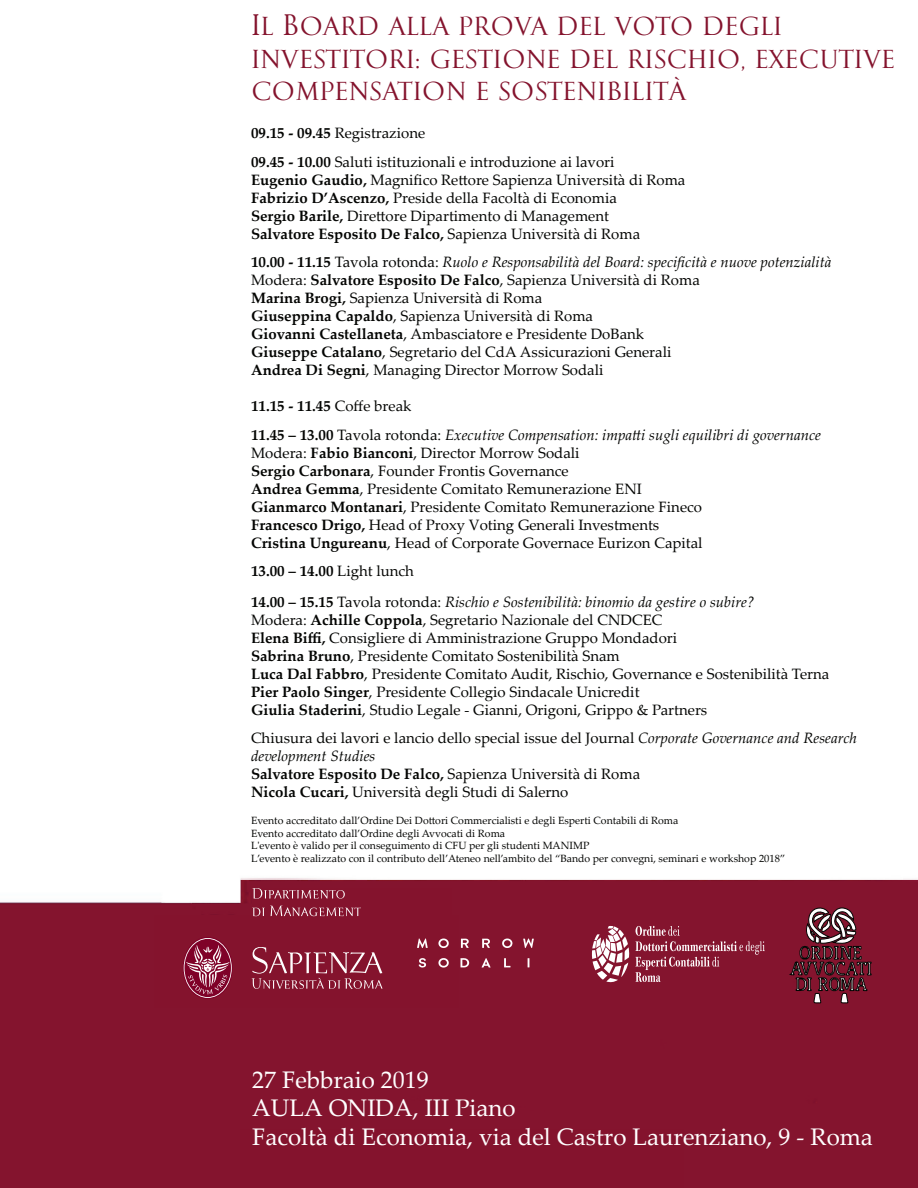
<style>
.page{position:relative;width:918px;height:1188px;background:#fff}
.page>*{position:absolute;margin:0;border:0;box-sizing:border-box;transform-origin:0 0}
.t1{font:27px/32.4px "Pontif LPW01";color:#84132d}
.t2{font:24px/28.8px "Palatino Linotype";color:#fff}
.t3{font:15px/18px "Palatino Linotype";color:#040503}
.t4{font:italic 15px/28.5px "Palatino Linotype";color:#040503}
.t5{font:10.5px/12.6px "Palatino Linotype";color:#040503}
.s1{font-weight:700}
.s2{font-style:italic}
.s3{font-weight:700;font-style:normal}
.s4{font-style:normal}
</style>
<div class="page">
<div style="left:0;top:878px;width:918px;height:310px;background:#84142e"></div>
<div style="left:240px;top:1130px;width:444px;height:58px;background:#84132d"></div>
<div style="left:154px;top:915px;width:305px;height:93px;background:#84132d"></div>
<div style="left:252px;top:888px;width:200px;height:36px;background:#84132d"></div>
<svg style="left:184px;top:938px;width:48px;height:60px"></svg>
<svg style="left:252px;top:947px;width:131px;height:42px"></svg>
<svg style="left:252px;top:888px;width:93px;height:11px"></svg>
<svg style="left:252px;top:906px;width:109px;height:10px"></svg>
<svg style="left:592px;top:926px;width:37px;height:57px"></svg>
<svg style="left:635px;top:926px;width:130px;height:56px;background:#933147"></svg>
<svg style="left:417px;top:939px;width:11px;height:9px"></svg>
<svg style="left:438px;top:939px;width:11px;height:9px"></svg>
<svg style="left:502px;top:939px;width:11px;height:9px"></svg>
<svg style="left:523px;top:938px;width:11px;height:10px"></svg>
<svg style="left:461px;top:939px;width:8px;height:9px"></svg>
<svg style="left:482px;top:939px;width:8px;height:9px"></svg>
<svg style="left:438px;top:958px;width:11px;height:10px"></svg>
<svg style="left:419px;top:958px;width:7px;height:10px"></svg>
<svg style="left:482px;top:958px;width:9px;height:10px"></svg>
<svg style="left:460px;top:958px;width:9px;height:10px"></svg>
<svg style="left:504px;top:958px;width:7px;height:9px"></svg>
<svg style="left:528px;top:958px;width:2px;height:9px"></svg>
<svg style="left:789px;top:906px;width:83px;height:102px;background:#742a3b"></svg>
<h1 class="t1" style="left:251px;top:12px;width:646px">Il Board alla prova del voto degli investitori: gestione del rischio, executive compensation e sostenibilità</h1>
<p class="t3" style="left:251px;top:119px;width:365px;line-height:28.5px"><span class="s1">09.15 - 09.45</span> Registrazione<br><span class="s1">09.45 - 10.00</span> Saluti istituzionali e introduzione ai lavori</p>
<p class="t3" style="left:251px;top:170px;width:436px"><span class="s1">Eugenio Gaudio,</span> Magnifico Rettore Sapienza Università di Roma <span class="s1">Fabrizio D’Ascenzo,</span> Preside della Facoltà di Economia<br><span class="s1">Sergio Barile,</span> Direttore Dipartimento di Management<br><span class="s1">Salvatore Esposito De Falco,</span> Sapienza Università di Roma</p>
<p class="t3" style="left:251px;top:253px;width:582px"><span class="s1">10.00 - 11.15</span> Tavola rotonda: <span class="s2">Ruolo e Responsabilità del Board: specificità e nuove potenzialità </span>Modera: <span class="s1">Salvatore Esposito De Falco</span>, Sapienza Università di Roma<br><span class="s1">Marina Brogi,</span> Sapienza Università di Roma<br><span class="s1">Giuseppina Capaldo</span>, Sapienza Università di Roma<br><span class="s1">Giovanni Castellaneta</span>, Ambasciatore e Presidente DoBank<br><span class="s1">Giuseppe Catalano</span>, Segretario del CdA Assicurazioni Generali<br><span class="s1">Andrea Di Segni</span>, Managing Director Morrow Sodali</p>
<p class="t4" style="left:251px;top:391px;width:572px"><span class="s3">11.15 - 11.45</span> <span class="s4">Coffe break<br></span><span class="s3">11.45 – 13.00</span> <span class="s4">Tavola rotonda:</span> Executive Compensation: impatti sugli equilibri di governance</p>
<p class="t3" style="left:251px;top:443px;width:453px">Modera: <span class="s1">Fabio Bianconi</span>, Director Morrow Sodali<br><span class="s1">Sergio Carbonara</span>, Founder Frontis Governance<br><span class="s1">Andrea Gemma</span>, Presidente Comitato Remunerazione ENI <span class="s1">Gianmarco Montanari</span>, Presidente Comitato Remunerazione Fineco <span class="s1">Francesco Drigo,</span> Head of Proxy Voting Generali Investments <span class="s1">Cristina Ungureanu</span>, Head of Corporate Governace Eurizon Capital</p>
<p class="t4" style="left:251px;top:556px;width:505px;line-height:30.3px"><span class="s3">13.00 – 14.00</span> <span class="s4">Light lunch<br></span><span class="s3">14.00 – 15.15</span> <span class="s4">Tavola rotonda:</span> Rischio e Sostenibilità: binomio da gestire o subire?</p>
<p class="t3" style="left:251px;top:610px;width:580px">Modera: <span class="s1">Achille Coppola</span>, Segretario Nazionale del CNDCEC<br><span class="s1">Elena Biffi,</span> Consigliere di Amministrazione Gruppo Mondadori<br><span class="s1">Sabrina Bruno</span>, Presidente Comitato Sostenibilità Snam<br><span class="s1">Luca Dal Fabbro</span>, Presidente Comitato Audit, Rischio, Governance e Sostenibilità Terna <span class="s1">Pier Paolo Singer</span>, Presidente Collegio Sindacale Unicredit<br><span class="s1">Giulia Staderini</span>, Studio Legale - Gianni, Origoni, Grippo &amp; Partners</p>
<p class="t3" style="left:251px;top:729px;width:608px">Chiusura dei lavori e lancio dello special issue del Journal <span class="s2">Corporate Governance and Research development Studies<br></span><span class="s1">Salvatore Esposito De Falco,</span> Sapienza Università di Roma<br><span class="s1">Nicola Cucari,</span> Università degli Studi di Salerno</p>
<p class="t5" style="left:251px;top:814px;width:536px">Evento accreditato dall’Ordine Dei Dottori Commercialisti e degli Esperti Contabili di Roma<br>Evento accreditato dall’Ordine degli Avvocati di Roma<br>L'evento è valido per il conseguimento di CFU per gli studenti MANIMP<br>L’evento è realizzato con il contributo dell’Ateneo nell’ambito del “Bando per convegni, seminari e workshop 2018”</p>
<h2 class="t2" style="left:252px;top:1064px;width:622px">27 Febbraio 2019<br>AULA ONIDA, III Piano<br>Facoltà di Economia, via del Castro Laurenziano, 9 - Roma</h2>
</div>
